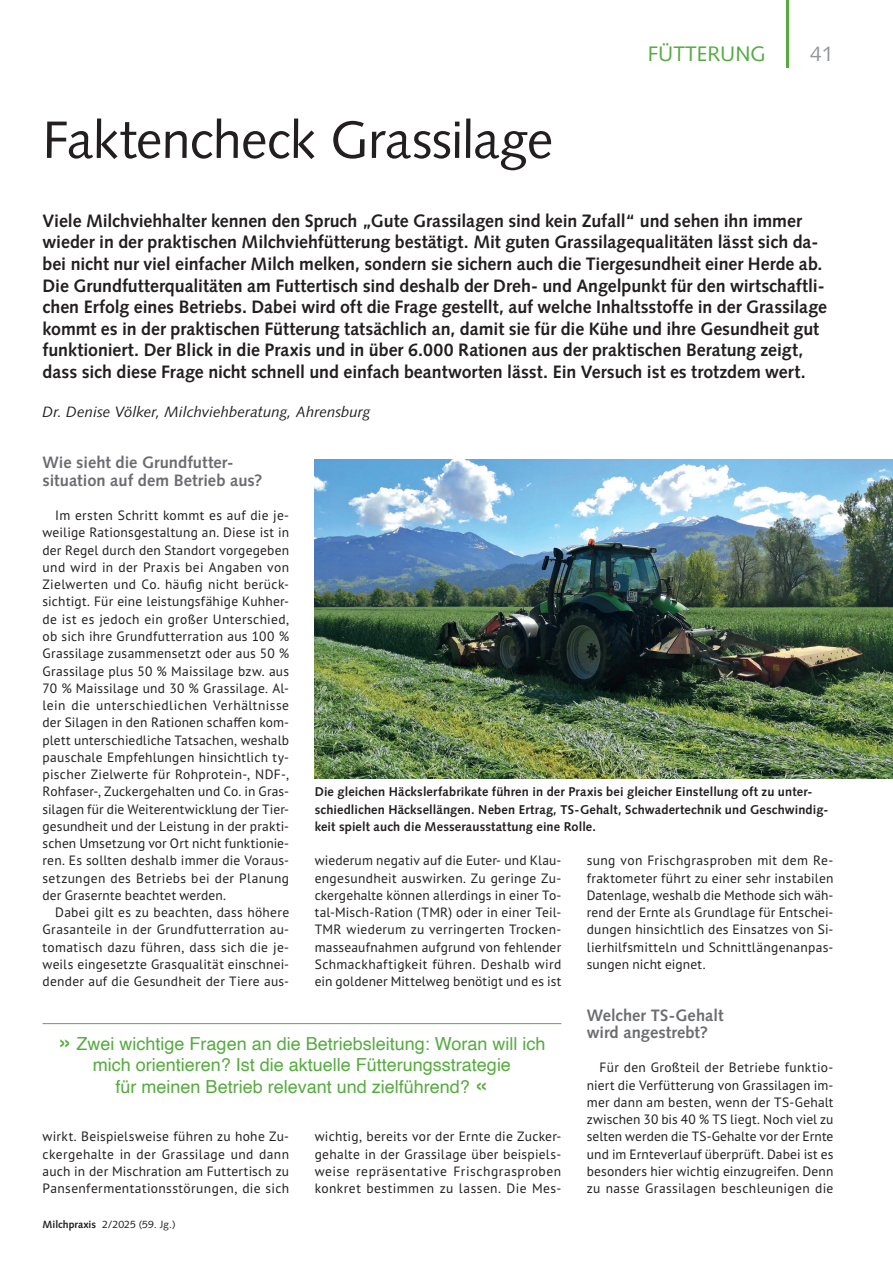
<style>
.page{position:relative;width:893px;height:1263px;background:#fff}
.page>*{position:absolute;margin:0;border:0;box-sizing:border-box;transform-origin:0 0}
.t1{font:52.5px "Syntax LT Std";letter-spacing:-.01em;color:#231f20}
.t2{font:21px "Syntax LT Std";color:#56ab40}
.t3{font:21px "Syntax LT Std";color:#939598}
.t4{font:700 18px/21.6px "Syntax LT Std";letter-spacing:-.005em;color:#231f20}
.t5{font:18px/21.6px "Helvetica";color:#56ab40;text-align:center}
.t6{font:700 16.5px/17.2px "Syntax LT Std";color:#6c6d70}
.t7{font:italic 15px "Syntax LT Std";color:#231f20}
.t8{font:13.5px/17.2px "PT Sans Pro";letter-spacing:.02em;color:#231f20;text-align:justify}
.t9{font:700 12.75px/17.2px "Syntax LT Std";letter-spacing:.01em;color:#231f20}
.t10{font:10.5px "Syntax LT Std";color:#231f20}
.s1{font-size:24px}
.s2{font-weight:700}
</style>
<div class="page">
<hr style="left:787px;top:0;width:2px;height:68px;background:#56ab40">
<hr style="left:43px;top:1023px;width:518px;height:1px;background:#56ab40">
<img style="left:315px;top:460px;width:578px;height:319px">
<h1 class="t1" style="left:43px;top:109px;width:512px">Faktencheck Grassilage</h1>
<h2 class="t2" style="left:648px;top:41px;width:119px">Fütterung</h2>
<h2 class="t3" style="left:810px;top:41px;width:25px">41</h2>
<p class="t4" style="left:43px;top:210px;width:786px">Viele Milchviehhalter kennen den Spruch „Gute Grassilagen sind kein Zufall“ und sehen ihn immer wieder in der praktischen Milchviehfütterung bestätigt. Mit guten Grassilagequalitäten lässt sich da&shy;bei nicht nur viel einfacher Milch melken, sondern sie sichern auch die Tiergesundheit einer Herde ab.<br>Die Grundfutterqualitäten am Futtertisch sind deshalb der Dreh- und Angelpunkt für den wirtschaftli&shy;chen Erfolg eines Betriebs. Dabei wird oft die Frage gestellt, auf welche Inhaltsstoffe in der Grassilage kommt es in der praktischen Fütterung tatsächlich an, damit sie für die Kühe und ihre Gesundheit gut funktioniert. Der Blick in die Praxis und in über 6.000 Rationen aus der praktischen Beratung zeigt, dass sich diese Frage nicht schnell und einfach beantworten lässt. Ein Versuch ist es trotzdem wert.</p>
<p class="t7" style="left:43px;top:403px;width:329px">Dr. Denise Völker, Milchviehberatung, Ahrensburg</p>
<p class="t6" style="left:43px;top:454px;width:221px">Wie sieht die Grundfutter&shy;situation auf dem Betrieb aus?</p>
<p class="t8" style="left:43px;top:506px;width:248px;text-indent:13px">Im ersten Schritt kommt es auf die je&shy;weilige Rationsgestaltung an. Diese ist in der Regel durch den Standort vorgegeben und wird in der Praxis bei Angaben von Zielwerten und Co. häufig nicht berück&shy;sichtigt. Für eine leistungsfähige Kuhher&shy;de ist es jedoch ein großer Unterschied, ob sich ihre Grundfutterration aus 100 % Grassilage zusammensetzt oder aus 50 % Grassilage plus 50 % Maissilage bzw. aus 70 % Maissilage und 30 % Grassilage. Al&shy;lein die unterschiedlichen Verhältnisse der Silagen in den Rationen schaffen kom&shy;plett unterschiedliche Tatsachen, weshalb pauschale Empfehlungen hinsichtlich ty&shy;pischer Zielwerte für Rohprotein-, NDF-, Rohfaser-, Zuckergehalten und Co. in Gras&shy;silagen für die Weiterentwicklung der Tier&shy;gesundheit und der Leistung in der prakti&shy;schen Umsetzung vor Ort nicht funktionie&shy;ren. Es sollten deshalb immer die Voraus&shy;setzungen des Betriebs bei der Planung der Grasernte beachtet werden.</p>
<p class="t8" style="left:43px;top:903px;width:248px;text-indent:13px">Dabei gilt es zu beachten, dass höhere Grasanteile in der Grundfutterration au&shy;tomatisch dazu führen, dass sich die je&shy;weils eingesetzte Grasqualität einschnei&shy;dender auf die Gesundheit der Tiere aus-</p>
<p class="t9" style="left:315px;top:783px;width:515px">Die gleichen Häckslerfabrikate führen in der Praxis bei gleicher Einstellung oft zu unter&shy;schiedlichen Häcksellängen. Neben Ertrag, TS-Gehalt, Schwadertechnik und Geschwindig&shy;keit spielt auch die Messerausstattung eine Rolle.</p>
<p class="t8" style="left:315px;top:852px;width:248px">wiederum negativ auf die Euter- und Klau&shy;engesundheit auswirken. Zu geringe Zu&shy;ckergehalte können allerdings in einer To&shy;tal-Misch-Ration (TMR) oder in einer Teil-TMR wiederum zu verringerten Trocken&shy;masseaufnahmen aufgrund von fehlender Schmackhaftigkeit führen. Deshalb wird ein goldener Mittelweg benötigt und es ist</p>
<p class="t8" style="left:587px;top:852px;width:248px">sung von Frischgrasproben mit dem Re&shy;fraktometer führt zu einer sehr instabilen Datenlage, weshalb die Methode sich wäh&shy;rend der Ernte als Grundlage für Entschei&shy;dungen hinsichtlich des Einsatzes von Si&shy;lierhilfsmitteln und Schnittlängenanpas&shy;sungen nicht eignet.</p>
<p class="t6" style="left:587px;top:1006px;width:138px">Welcher TS-Gehalt wird angestrebt?</p>
<p class="t8" style="left:587px;top:1058px;width:248px;text-indent:13px">Für den Großteil der Betriebe funktio&shy;niert die Verfütterung von Grassilagen im&shy;mer dann am besten, wenn der TS-Gehalt zwischen 30 bis 40 % TS liegt. Noch viel zu selten werden die TS-Gehalte vor der Ernte und im Ernteverlauf überprüft. Dabei ist es besonders hier wichtig einzugreifen. Denn zu nasse Grassilagen beschleunigen die</p>
<h3 class="t5" style="left:58px;top:1033px;width:489px"><span class="s1">»</span> Zwei wichtige Fragen an die Betriebsleitung: Woran will ich mich orientieren? Ist die aktuelle Fütterungsstrategie<br>für meinen Betrieb relevant und zielführend? <span class="s1">«</span></h3>
<p class="t8" style="left:43px;top:1128px;width:248px">wirkt. Beispielsweise führen zu hohe Zu&shy;ckergehalte in der Grassilage und dann auch in der Mischration am Futtertisch zu Pansenfermentationsstörungen, die sich</p>
<p class="t8" style="left:315px;top:1128px;width:248px">wichtig, bereits vor der Ernte die Zucker&shy;gehalte in der Grassilage über beispiels&shy;weise repräsentative Frischgrasproben konkret bestimmen zu lassen. Die Mes-</p>
<p class="t10" style="left:43px;top:1218px;width:135px"><span class="s2">Milchpraxis</span> 2/2025 (59. Jg.)</p>
</div>
